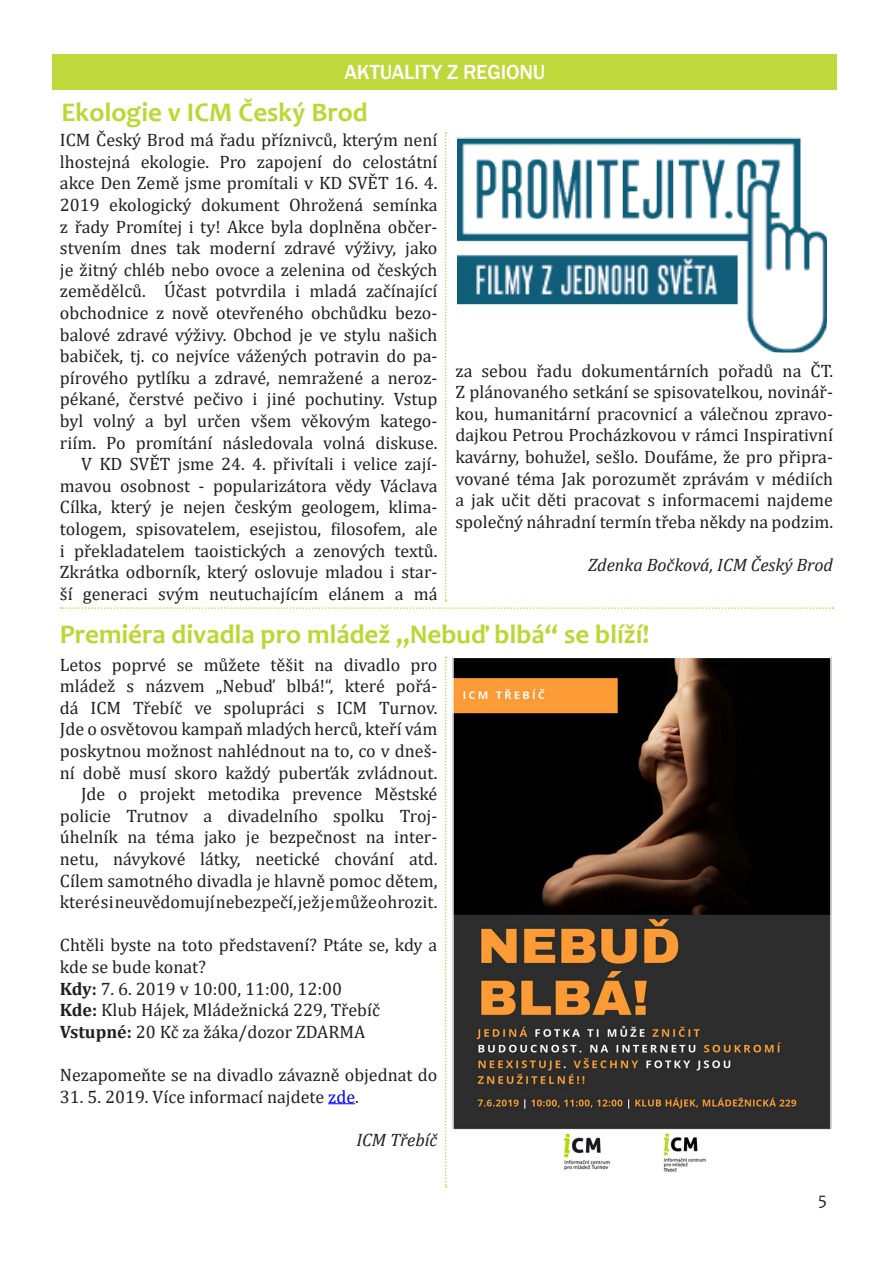
<style>
.page{position:relative;width:893px;height:1263px;background:#fff}
.page>*{position:absolute;margin:0;border:0;box-sizing:border-box;transform-origin:0 0}
.t1{font:700 27px "Candara";color:#bdd633}
.t2{font:500 21px "Franklin Gothic";letter-spacing:-.01em;color:#fff}
.t3{font:18px/21.6px "Cambria";color:#231f20;text-align:justify}
.t4{font:italic 18px "Cambria";color:#231f20}
.t5{font:18px "Candara";color:#231f20}
.s1{font-weight:700}
.s2{color:#00f}
</style>
<div class="page">
<div style="left:53px;top:54px;width:784px;height:36px;background:#bfd83b"></div>
<svg style="left:61px;top:132px;width:772px;height:477px"></svg>
<svg style="left:328px;top:1103px;width:27px;height:1px"></svg>
<img style="left:455px;top:660px;width:374px;height:512px">
<div style="left:452px;top:657px;width:380px;height:519px;border:2px solid #fff"></div>
<svg style="left:445px;top:657px;width:2px;height:530px"></svg>
<p class="t2" style="left:344px;top:59px;width:202px">AKTUALITY Z REGIONU</p>
<p class="t1" style="left:61px;top:95px;width:308px">Ekologie v ICM Český Brod</p>
<p class="t3" style="left:60px;top:129px;width:379px">ICM Český Brod má řadu příznivců, kterým není lhostejná ekologie. Pro zapojení do celostátní akce Den Země jsme promítali v KD SVĚT 16. 4.<br>2019 ekologický dokument Ohrožená semínka z řady Promítej i ty! Akce byla doplněna občer&shy;stvením dnes tak moderní zdravé výživy, jako je žitný chléb nebo ovoce a zelenina od českých zemědělců. Účast potvrdila i mladá začínající obchodnice z nově otevřeného obchůdku bezo&shy;balové zdravé výživy. Obchod je ve stylu našich babiček, tj. co nejvíce vážených potravin do pa&shy;pírového pytlíku a zdravé, nemražené a neroz&shy;pékané, čerstvé pečivo i jiné pochutiny. Vstup byl volný a byl určen všem věkovým katego&shy;riím. Po promítání následovala volná diskuse.</p>
<p class="t3" style="left:60px;top:453px;width:379px;text-indent:21px">V KD SVĚT jsme 24. 4. přivítali i velice zají&shy;mavou osobnost - popularizátora vědy Václava Cílka, který je nejen českým geologem, klima&shy;tologem, spisovatelem, esejistou, filosofem, ale i překladatelem taoistických a zenových textů.<br>Zkrátka odborník, který oslovuje mladou i star&shy;ší generaci svým neutuchajícím elánem a má</p>
<p class="t3" style="left:455px;top:359px;width:379px">za sebou řadu dokumentárních pořadů na ČT.</p>
<p class="t3" style="left:455px;top:381px;width:379px">Z plánovaného setkání se spisovatelkou, novinář&shy;kou, humanitární pracovnicí a válečnou zpravo&shy;dajkou Petrou Procházkovou v rámci Inspirativní kavárny, bohužel, sešlo. Doufáme, že pro připra&shy;vované téma Jak porozumět zprávám v médiích a jak učit děti pracovat s informacemi najdeme společný náhradní termín třeba někdy na podzim.</p>
<p class="t4" style="left:588px;top:552px;width:246px">Zdenka Bočková, ICM Český Brod</p>
<p class="t1" style="left:60px;top:617px;width:591px">Premiéra divadla pro mládež „Nebuď blbá“ se blíží!</p>
<p class="t3" style="left:60px;top:654px;width:379px">Letos poprvé se můžete těšit na divadlo pro mládež s názvem „Nebuď blbá!“, které pořá&shy;dá ICM Třebíč ve spolupráci s ICM Turnov.</p>
<p class="t3" style="left:60px;top:718px;width:379px">Jde o osvětovou kampaň mladých herců, kteří vám poskytnou možnost nahlédnout na to, co v dneš&shy;ní době musí skoro každý puberťák zvládnout.</p>
<p class="t3" style="left:60px;top:783px;width:379px;text-indent:21px">Jde o projekt metodika prevence Městské policie Trutnov a divadelního spolku Troj&shy;úhelník na téma jako je bezpečnost na inter&shy;netu, návykové látky, neetické chování atd.</p>
<p class="t3" style="left:60px;top:870px;width:379px">Cílem samotného divadla je hlavně pomoc dětem, které si neuvědomují nebezpečí, jež je může ohrozit.</p>
<p class="t3" style="left:60px;top:934px;width:379px">Chtěli byste na toto představení? Ptáte se, kdy a kde se bude konat?</p>
<p class="t3" style="left:60px;top:978px;width:284px"><span class="s1">Kdy:</span> 7. 6. 2019 v 10:00, 11:00, 12:00</p>
<p class="t3" style="left:60px;top:999px;width:322px"><span class="s1">Kde:</span> Klub Hájek, Mládežnická 229, Třebíč</p>
<p class="t3" style="left:60px;top:1021px;width:307px"><span class="s1">Vstupné:</span> 20 Kč za žáka/dozor ZDARMA</p>
<p class="t3" style="left:60px;top:1064px;width:379px">Nezapomeňte se na divadlo závazně objednat do</p>
<p class="t3" style="left:60px;top:1086px;width:300px">31. 5. 2019. Více informací najdete <span class="s2">zde</span>.</p>
<p class="t4" style="left:356px;top:1127px;width:83px">ICM Třebíč</p>
<p class="t5" style="left:818px;top:1188px;width:10px">5</p>
</div>
